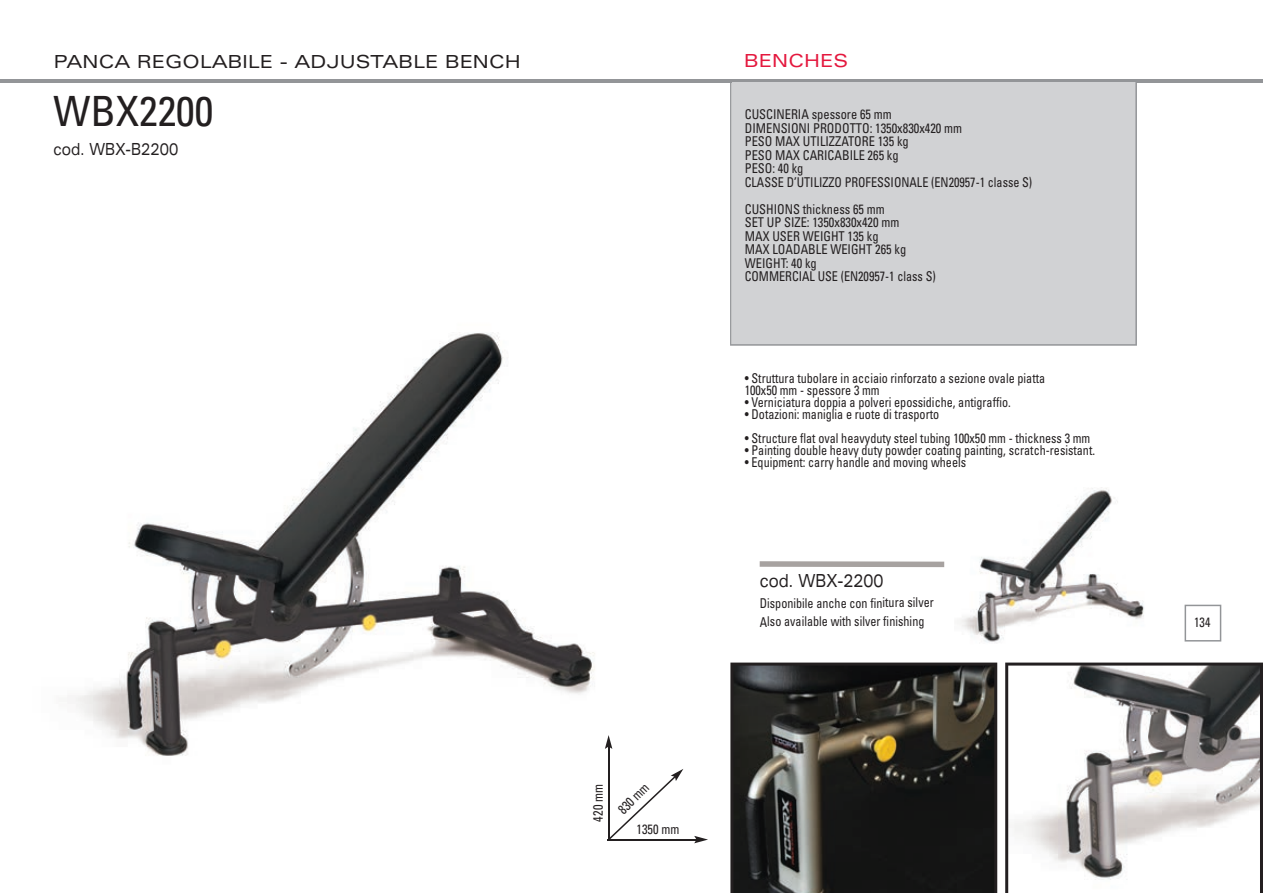
<style>
.page{position:relative;width:1263px;height:893px;background:#fff}
.page>*{position:absolute;margin:0;border:0;box-sizing:border-box;transform-origin:0 0}
.t1{font:condensed 41.7px "Univers LT Std";color:#231f20}
.t2{font:expanded 18px "Univers LT Std";color:#231f20}
.t3{font:expanded 18px "Univers LT Std";color:#231f20;scale:.75 1}
.t4{font:expanded 18px "Univers LT Std";color:#e4183e}
.t5{font:expanded 16.65px "Univers LT Std";color:#231f20;scale:.75 1}
.t6{font:condensed 13.5px/12px "Univers LT Std";color:#231f20;scale:.9 1}
.t7{font:condensed 13.5px/13.5px "Univers LT Std";color:#231f20;scale:.92 1}
</style>
<div class="page">
<img style="left:960px;top:487px;width:245px;height:155px">
<svg style="left:1184px;top:605px;width:37px;height:36px"></svg>
<svg style="left:1005px;top:663px;width:258px;height:230px"></svg>
<svg style="left:730px;top:663px;width:267px;height:230px;background:#302f2b"></svg>
<hr style="left:0;top:79px;width:1263px;height:3px;background:#939598">
<img style="left:75px;top:333px;width:538px;height:436px">
<svg style="left:609px;top:769px;width:74px;height:70px"></svg>
<hr style="left:608px;top:746px;width:1px;height:94px;background:#231f20">
<svg style="left:605px;top:735px;width:7px;height:14px"></svg>
<hr style="left:608px;top:839px;width:89px;height:1px;background:#231f20">
<svg style="left:694px;top:836px;width:14px;height:7px"></svg>
<div style="left:730px;top:82px;width:407px;height:264px;background:#d1d2d4"></div>
<div style="left:760px;top:561px;width:184px;height:6px;background:#a7a2a0"></div>
<h2 class="t2" style="left:54px;top:51px;width:469px">PANCA REGOLABILE - ADJUSTABLE BENCH</h2>
<h1 class="t1" style="left:54px;top:95px;width:161px">WBX2200</h1>
<p class="t5" style="left:54px;top:140px;width:168px">cod. WBX-B2200</p>
<p class="t7" style="left:593px;top:821px;width:42px;rotate:-90deg">420 mm</p>
<p class="t7" style="left:616px;top:807px;width:42px;rotate:-45deg">830 mm</p>
<p class="t7" style="left:637px;top:824px;width:48px">1350 mm</p>
<h2 class="t4" style="left:744px;top:50px;width:105px">BENCHES</h2>
<p class="t7" style="left:745px;top:109px;width:314px">CUSCINERIA spessore 65 mm<br>DIMENSIONI PRODOTTO: 1350x830x420 mm<br>PESO MAX UTILIZZATORE 135 kg<br>PESO MAX CARICABILE 265 kg<br>PESO: 40 kg<br>CLASSE D’UTILIZZO PROFESSIONALE (EN20957-1 classe S)</p>
<p class="t7" style="left:745px;top:203px;width:209px">CUSHIONS thickness 65 mm<br>SET UP SIZE: 1350x830x420 mm<br>MAX USER WEIGHT 135 kg<br>MAX LOADABLE WEIGHT 265 kg<br>WEIGHT: 40 kg<br>COMMERCIAL USE (EN20957-1 class S)</p>
<p class="t6" style="left:745px;top:374px;width:335px">• Struttura tubolare in acciaio rinforzato a sezione ovale piatta<br>100x50 mm - spessore 3 mm</p>
<p class="t6" style="left:745px;top:398px;width:297px">• Verniciatura doppia a polveri epossidiche, antigraffio.</p>
<p class="t6" style="left:745px;top:410px;width:217px">• Dotazioni: maniglia e ruote di trasporto</p>
<p class="t6" style="left:745px;top:434px;width:385px">• Structure flat oval heavyduty steel tubing 100x50 mm - thickness 3 mm</p>
<p class="t6" style="left:745px;top:446px;width:391px">• Painting double heavy duty powder coating painting, scratch-resistant.</p>
<p class="t6" style="left:745px;top:458px;width:247px">• Equipment: carry handle and moving wheels</p>
<h2 class="t3" style="left:760px;top:570px;width:166px">cod. WBX-2200</h2>
<p class="t6" style="left:760px;top:595px;width:195px;line-height:18.5px">Disponibile anche con finitura silver<br>Also available with silver finishing</p>
<p class="t6" style="left:1194px;top:617px;width:19px">134</p>
</div>
